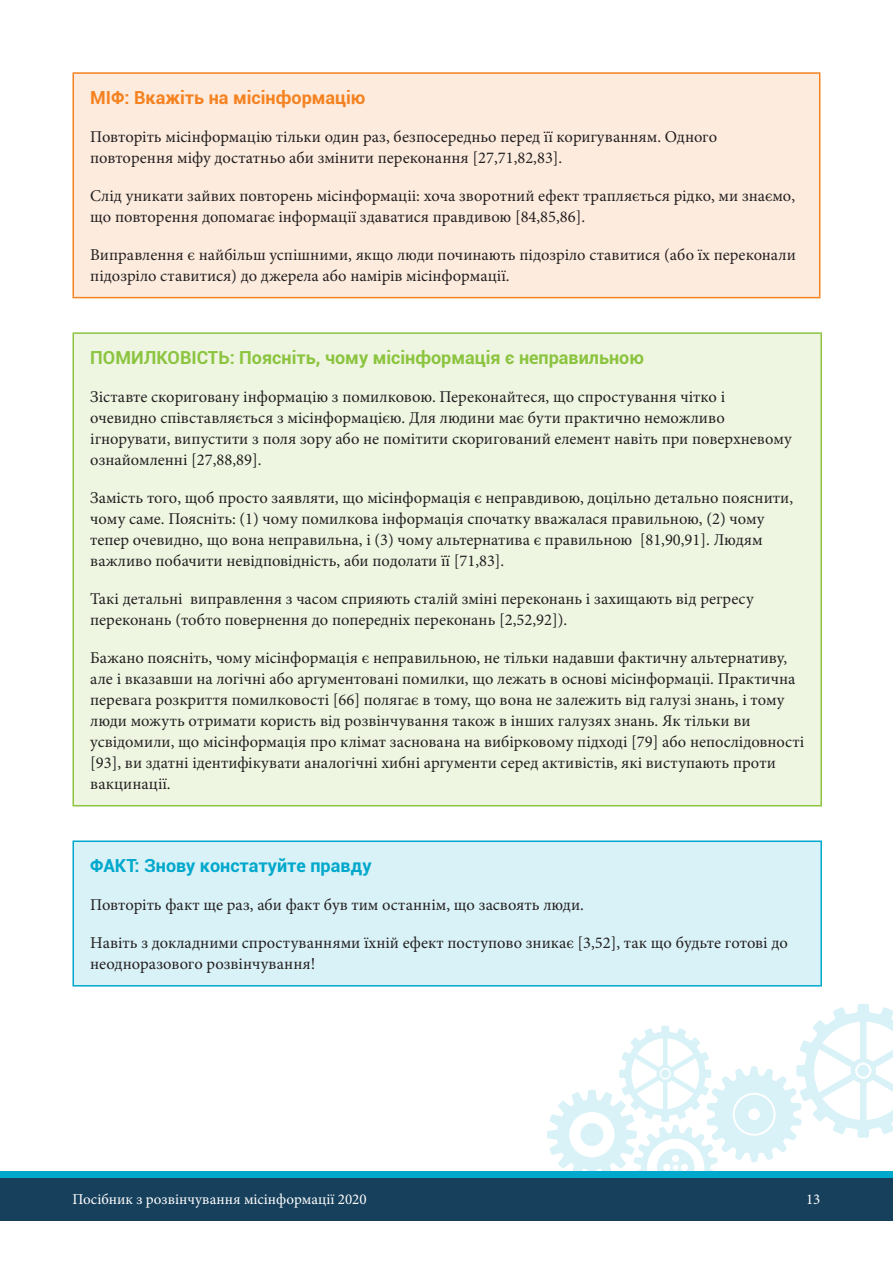
<style>
.page{position:relative;width:893px;height:1263px;background:#fff}
.page>*{position:absolute;margin:0;border:0;box-sizing:border-box;transform-origin:0 0}
.SubHeading_Green{font:700 18px "Roboto";color:#8cc440}
.SubHeading_BrightBlu{font:700 18px "Roboto";color:#00a8cc}
.SubHeading_Orange{font:700 18px "Roboto";color:#f58221}
.Main_Paragraph{font:16.5px/21px "Minion Pro";color:#231f20}
.t1{font:15px "Minion Pro";color:#fff}
</style>
<div class="page">
<svg style="left:547px;top:1004px;width:346px;height:167px"></svg>
<div style="left:0;top:1178px;width:893px;height:42px;background:#17405c"></div>
<div style="left:0;top:1171px;width:893px;height:7px;background:#00a8cc"></div>
<div style="left:73px;top:73px;width:747px;height:225px;background:#fdecde"></div>
<hr style="left:72px;top:72px;width:748px;height:2px;background:#f58221">
<hr style="left:72px;top:74px;width:2px;height:223px;background:#f58221">
<hr style="left:819px;top:74px;width:1px;height:223px;background:#f58221">
<hr style="left:72px;top:297px;width:748px;height:1px;background:#f58221">
<div style="left:73px;top:333px;width:748px;height:473px;background:#eef6e2"></div>
<hr style="left:72px;top:332px;width:750px;height:2px;background:#8cc440">
<hr style="left:72px;top:334px;width:2px;height:471px;background:#8cc440">
<hr style="left:820px;top:334px;width:2px;height:471px;background:#8cc440">
<hr style="left:72px;top:805px;width:750px;height:1px;background:#8cc440">
<div style="left:73px;top:841px;width:748px;height:145px;background:#d9f2f7"></div>
<hr style="left:72px;top:840px;width:750px;height:2px;background:#00a8cc">
<hr style="left:72px;top:842px;width:2px;height:143px;background:#00a8cc">
<hr style="left:820px;top:842px;width:2px;height:143px;background:#00a8cc">
<hr style="left:72px;top:985px;width:750px;height:1px;background:#00a8cc">
<p class="SubHeading_Orange" style="left:90px;top:84px;width:277px">МІФ: Вкажіть на місінформацію</p>
<p class="Main_Paragraph" style="left:90px;top:126px;width:628px">Повторіть місінформацію тільки один раз, безпосередньо перед її коригуванням. Одного повторення міфу достатньо аби змінити переконання [27,71,82,83].</p>
<p class="Main_Paragraph" style="left:90px;top:185px;width:706px">Слід уникати зайвих повторень місінформаціі: хоча зворотний ефект трапляється рідко, ми знаємо, що повторення допомагає інформації здаватися правдивою [84,85,86].</p>
<p class="Main_Paragraph" style="left:90px;top:244px;width:707px">Виправлення є найбільш успішними, якщо люди починають підозріло ставитися (або їх переконали підозріло ставитися) до джерела або намірів місінформації.</p>
<p class="SubHeading_Green" style="left:90px;top:344px;width:555px">ПОМИЛКОВІСТЬ: Поясніть, чому місінформація є неправильною</p>
<p class="Main_Paragraph" style="left:90px;top:386px;width:703px">Зіставте скориговану інформацію з помилковою. Переконайтеся, що спростування чітко і очевидно співставляється з місінформацією. Для людини має бути практично неможливо ігнорувати, випустити з поля зору або не помітити скоригований елемент навіть при поверхневому ознайомленні [27,88,89].</p>
<p class="Main_Paragraph" style="left:90px;top:487px;width:704px">Замість того, щоб просто заявляти, що місінформація є неправдивою, доцільно детально пояснити, чому саме. Поясніть: (1) чому помилкова інформація спочатку вважалася правильною, (2) чому тепер очевидно, що вона неправильна, і (3) чому альтернатива є правильною [81,90,91]. Людям важливо побачити невідповідність, аби подолати її [71,83].</p>
<p class="Main_Paragraph" style="left:90px;top:588px;width:665px">Такі детальні виправлення з часом сприяють сталій зміні переконань і захищають від регресу переконань (тобто повернення до попередніх переконань [2,52,92]).</p>
<p class="Main_Paragraph" style="left:90px;top:647px;width:715px">Бажано поясніть, чому місінформація є неправильною, не тільки надавши фактичну альтернативу, але і вказавши на логічні або аргументовані помилки, що лежать в основі місінформаціі. Практична перевага розкриття помилковості [66] полягає в тому, що вона не залежить від галузі знань, і тому люди можуть отримати користь від розвінчування також в інших галузях знань. Як тільки ви усвідомили, що місінформація про клімат заснована на вибірковому підході [79] або непослідовності [93], ви здатні ідентифікувати аналогічні хибні аргументи серед активістів, які виступають проти вакцинації.</p>
<p class="SubHeading_BrightBlu" style="left:90px;top:853px;width:283px">ФАКТ: Знову констатуйте правду</p>
<p class="Main_Paragraph" style="left:90px;top:894px;width:495px">Повторіть факт ще раз, аби факт був тим останнім, що засвоять люди.</p>
<p class="Main_Paragraph" style="left:90px;top:932px;width:699px">Навіть з докладними спростуваннями їхній ефект поступово зникає [3,52], так що будьте готові до неодноразового розвінчування!</p>
<p class="t1" style="left:72px;top:1189px;width:296px">Посібник з розвінчування місінформації 2020</p>
<p class="t1" style="left:806px;top:1189px;width:16px">13</p>
</div>
